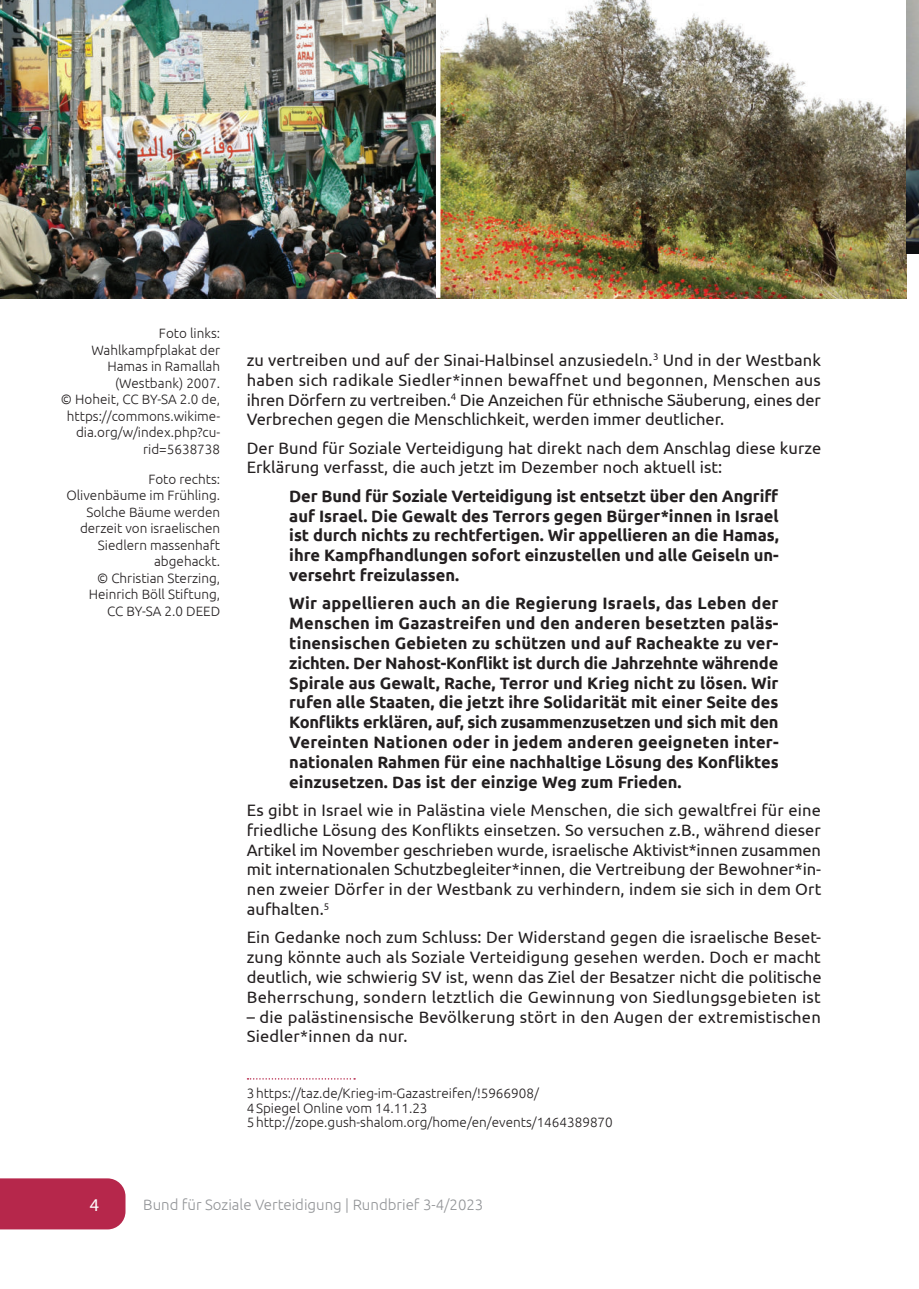
<style>
.page{position:relative;width:919px;height:1289px;background:#fff}
.page>*{position:absolute;margin:0;border:0;box-sizing:border-box;transform-origin:0 0}
.t1{font:18px "Myriad Pro";color:#fff}
.t2{font:16.5px/19.8px "Ubuntu";letter-spacing:.005em;color:#231f20;text-align:justify}
.t3{font:700 16.5px/19.8px "Ubuntu";color:#231f20;text-align:justify}
.t4{font:300 15px "Ubuntu";color:#939598}
.t5{font:300 13.5px/16.5px "Ubuntu";color:#231f20;text-align:right}
</style>
<div class="page">
<div style="left:0;top:1178px;width:125px;height:51px;background:#b6274b"></div>
<img style="left:0;top:0;width:906px;height:298px">
<img style="left:906px;top:0;width:12px;height:254px">
<svg style="left:247px;top:1078px;width:108px;height:1px"></svg>
<hr style="left:436px;top:0;width:4px;height:298px;background:#fff">
<p class="t5" style="left:61px;top:326px;width:161px">Foto links:<br>Wahlkampfplakat der<br>Hamas in Ramallah (Westbank) 2007.<br>© Hoheit, CC BY-SA 2.0 de, https://commons.wikime&shy;dia.org/w/index.php?cu&shy;rid=5638738</p>
<p class="t5" style="left:66px;top:471px;width:155px">Foto rechts:<br>Olivenbäume im Frühling.<br>Solche Bäume werden derzeit von israelischen<br>Siedlern massenhaft abgehackt.<br>© Christian Sterzing,<br>Heinrich Böll Stiftung,<br>CC BY-SA 2.0 DEED</p>
<p class="t2" style="left:247px;top:351px;width:575px">zu vertreiben und auf der Sinai-Halbinsel anzusiedeln.<sup>3</sup> Und in der Westbank haben sich radikale Siedler*innen bewaffnet und begonnen, Menschen aus ihren Dörfern zu vertreiben.<sup>4</sup> Die Anzeichen für ethnische Säuberung, eines der Verbrechen gegen die Menschlichkeit, werden immer deutlicher.</p>
<p class="t2" style="left:247px;top:439px;width:576px">Der Bund für Soziale Verteidigung hat direkt nach dem Anschlag diese kurze<br>Erklärung verfasst, die auch jetzt im Dezember noch aktuell ist:</p>
<p class="t3" style="left:289px;top:487px;width:491px">Der Bund für Soziale Verteidigung ist entsetzt über den Angriff auf Israel. Die Gewalt des Terrors gegen Bürger*innen in Israel ist durch nichts zu rechtfertigen. Wir appellieren an die Hamas, ihre Kampfhandlungen sofort einzustellen und alle Geiseln un&shy;versehrt freizulassen.</p>
<p class="t3" style="left:289px;top:594px;width:491px">Wir appellieren auch an die Regierung Israels, das Leben der Menschen im Gazastreifen und den anderen besetzten paläs&shy;tinensischen Gebieten zu schützen und auf Racheakte zu ver&shy;zichten. Der Nahost-Konflikt ist durch die Jahrzehnte währende Spirale aus Gewalt, Rache, Terror und Krieg nicht zu lösen. Wir rufen alle Staaten, die jetzt ihre Solidarität mit einer Seite des Konflikts erklären, auf, sich zusammenzusetzen und sich mit den Vereinten Nationen oder in jedem anderen geeigneten inter&shy;nationalen Rahmen für eine nachhaltige Lösung des Konfliktes einzusetzen. Das ist der einzige Weg zum Frieden.</p>
<p class="t2" style="left:247px;top:801px;width:576px">Es gibt in Israel wie in Palästina viele Menschen, die sich gewaltfrei für eine friedliche Lösung des Konflikts einsetzen. So versuchen z.B., während dieser Artikel im November geschrieben wurde, israelische Aktivist*innen zusammen mit internationalen Schutzbegleiter*innen, die Vertreibung der Bewohner*in&shy;nen zweier Dörfer in der Westbank zu verhindern, indem sie sich in dem Ort aufhalten.<sup>5</sup></p>
<p class="t2" style="left:247px;top:928px;width:576px">Ein Gedanke noch zum Schluss: Der Widerstand gegen die israelische Beset&shy;zung könnte auch als Soziale Verteidigung gesehen werden. Doch er macht deutlich, wie schwierig SV ist, wenn das Ziel der Besatzer nicht die politische Beherrschung, sondern letztlich die Gewinnung von Siedlungsgebieten ist</p>
<p class="t2" style="left:247px;top:1007px;width:575px">– die palästinensische Bevölkerung stört in den Augen der extremistischen<br>Siedler*innen da nur.</p>
<p class="t5" style="left:247px;top:1086px;width:367px;line-height:14.7px;text-align:left">3 https://taz.de/Krieg-im-Gazastreifen/!5966908/<br>4 Spiegel Online vom 14.11.23<br>5 http://zope.gush-shalom.org/home/en/events/1464389870</p>
<p class="t1" style="left:90px;top:1193px;width:11px">4</p>
<p class="t4" style="left:143px;top:1197px;width:341px">Bund für Soziale Verteidigung | Rundbrief 3-4/2023</p>
</div>
